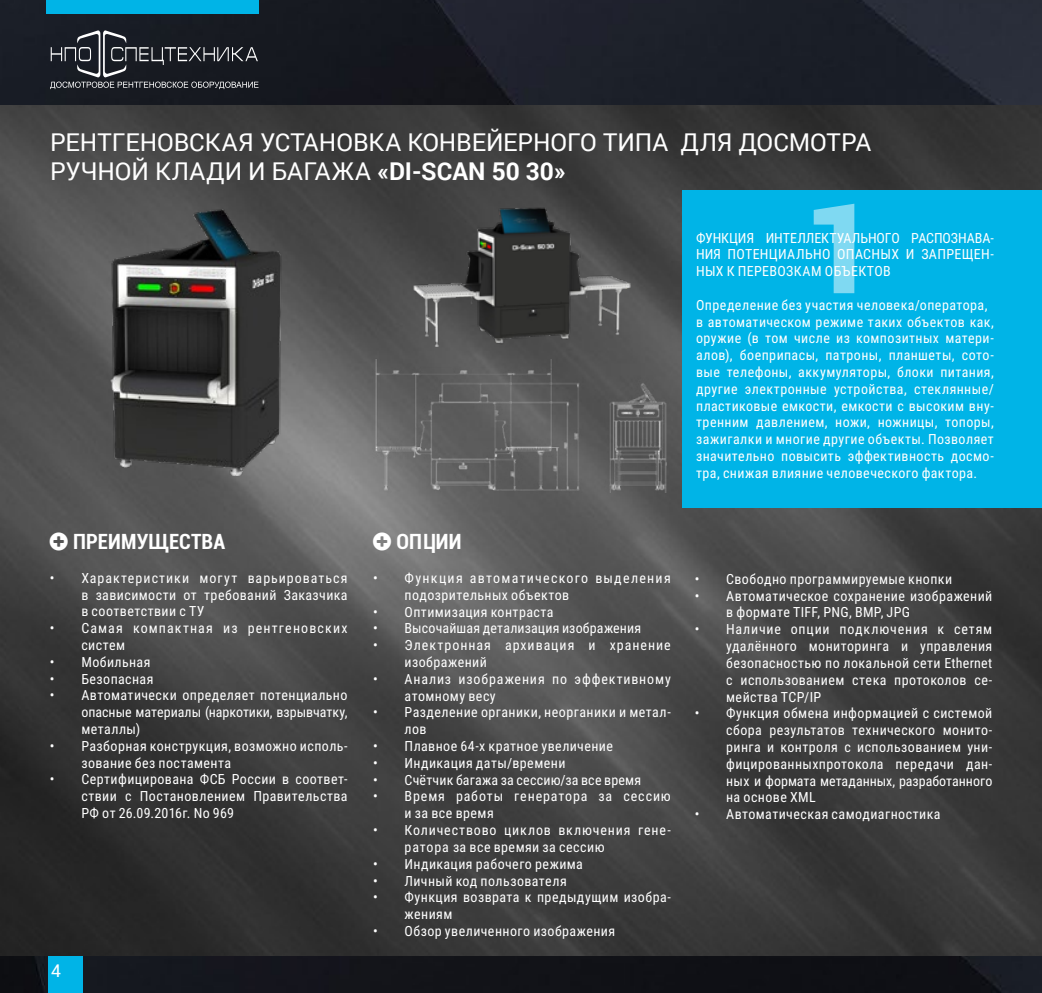
<style>
.page{position:relative;width:1042px;height:993px;background:#fff}
.page>*{position:absolute;margin:0;border:0;box-sizing:border-box;transform-origin:0 0}
.t1{font:900 125.65px "Roboto";color:#fff}
.t2{font:24.5px/29.4px "Roboto";color:#fff}
.t3{font:700 condensed 21px "Roboto";letter-spacing:.01em;color:#fff}
.t4{font:17.5px "Roboto";color:#fff}
.t5{font:14px/16.8px "Roboto Condensed";letter-spacing:.03em;color:#fff;text-align:justify}
.t6{font:14px/16.8px "Roboto Condensed";letter-spacing:.06em;color:#fff}
.t7{font:14px/16.8px "Roboto Condensed";letter-spacing:.085em;color:#fff}
.t8{font:14px/16.8px "Roboto Condensed";letter-spacing:.07em;color:#fff}
.t9{font:14px/16.8px "Roboto Condensed";letter-spacing:.08em;color:#fff}
.t10{font:14px "Roboto Condensed";letter-spacing:.01em;color:#fff}
.s1{font-weight:700}
</style>
<div class="page">
<img style="left:0;top:105px;width:1042px;height:850px">
<img style="left:0;top:0;width:1042px;height:105px">
<img style="left:0;top:955px;width:1042px;height:37px">
<div style="left:46px;top:0;width:212px;height:14px;background:#00b4e7"></div>
<svg style="left:50px;top:30px;width:208px;height:59px;background:#33363c"></svg>
<div style="left:49px;top:955px;width:34px;height:37px;background:#00b4e7"></div>
<div style="left:682px;top:190px;width:360px;height:317px;background:#00b4e7"></div>
<img style="left:373px;top:359px;width:298px;height:133px">
<img style="left:97px;top:206px;width:201px;height:269px">
<img style="left:413px;top:206px;width:218px;height:140px">
<svg style="left:50px;top:532px;width:18px;height:18px"></svg>
<svg style="left:373px;top:532px;width:18px;height:18px"></svg>
<h2 class="t2" style="left:50px;top:126px;width:822px">РЕНТГЕНОВСКАЯ УСТАНОВКА КОНВЕЙЕРНОГО ТИПА ДЛЯ ДОСМОТРА<br>РУЧНОЙ КЛАДИ И БАГАЖА <span class="s1">«DI-SCAN 50 30»</span></h2>
<h3 class="t3" style="left:73px;top:526px;width:153px">ПРЕИМУЩЕСТВА</h3>
<p class="t5" style="left:81px;top:568px;width:268px;text-indent:-31px">• Характеристики могут варьироваться в зависимости от требований Заказчика в соответствии с ТУ</p>
<p class="t9" style="left:81px;top:619px;width:268px;text-indent:-31px">• Самая компактная из рентгеновских систем</p>
<p class="t5" style="left:50px;top:652px;width:102px">• Мобильная</p>
<p class="t5" style="left:50px;top:669px;width:105px">• Безопасная</p>
<p class="t5" style="left:81px;top:686px;width:268px;text-indent:-31px">• Автоматически определяет потенциально опасные материалы (наркотики, взрывчатку, металлы)</p>
<p class="t5" style="left:81px;top:736px;width:268px;text-indent:-31px">• Разборная конструкция, возможно исполь&shy;зование без постамента</p>
<p class="t5" style="left:81px;top:770px;width:268px;text-indent:-31px">• Cертифицирована ФСБ России в соответ&shy;ствии с Постановлением Правительства РФ от 26.09.2016г. No 969</p>
<p class="t4" style="left:51px;top:958px;width:11px">4</p>
<h3 class="t3" style="left:396px;top:527px;width:67px">ОПЦИИ</h3>
<p class="t7" style="left:405px;top:568px;width:268px;text-indent:-32px">• Функция автоматического выделения подозрительных объектов</p>
<p class="t5" style="left:373px;top:602px;width:182px">• Оптимизация контраста</p>
<p class="t10" style="left:373px;top:618px;width:270px">• Высочайшая детализация изображения</p>
<p class="t8" style="left:405px;top:636px;width:268px;text-indent:-32px">• Электронная архивация и хранение изображений</p>
<p class="t6" style="left:405px;top:669px;width:268px;text-indent:-32px">• Анализ изображения по эффективному атомному весу</p>
<p class="t5" style="left:405px;top:703px;width:268px;text-indent:-32px">• Разделение органики, неорганики и метал&shy;лов</p>
<p class="t5" style="left:373px;top:736px;width:241px">• Плавное 64-х кратное увеличение</p>
<p class="t5" style="left:373px;top:753px;width:194px">• Индикация даты/времени</p>
<p class="t5" style="left:373px;top:770px;width:270px">• Счётчик багажа за сессию/за все время</p>
<p class="t6" style="left:405px;top:787px;width:268px;text-indent:-32px">• Время работы генератора за сессию и за все время</p>
<p class="t6" style="left:405px;top:820px;width:268px;text-indent:-32px">• Количествово циклов включения гене&shy;ратора за все времяи за сессию</p>
<p class="t5" style="left:373px;top:854px;width:211px">• Индикация рабочего режима</p>
<p class="t5" style="left:373px;top:871px;width:195px">• Личный код пользователя</p>
<p class="t5" style="left:405px;top:888px;width:268px;text-indent:-32px">• Функция возврата к предыдущим изобра&shy;жениям</p>
<p class="t5" style="left:373px;top:921px;width:244px">• Обзор увеличенного изображения</p>
<h1 class="t1" style="left:805px;top:160px;width:74px">1</h1>
<p class="t5" style="left:696px;top:228px;width:299px">ФУНКЦИЯ ИНТЕЛЛЕКТУАЛЬНОГО РАСПОЗНАВА-НИЯ ПОТЕНЦИАЛЬНО ОПАСНЫХ И ЗАПРЕЩЕН-НЫХ К ПЕРЕВОЗКАМ ОБЪЕКТОВ</p>
<p class="t5" style="left:696px;top:296px;width:299px;text-align:left">Определение без участия человека/оператора, в автоматическом режиме таких объектов как, оружие (в том числе из композитных матери&shy;алов), боеприпасы, патроны, планшеты, сото&shy;вые телефоны, аккумуляторы, блоки питания, другие электронные устройства, стеклянные/ пластиковые емкости, емкости с высоким вну&shy;тренним давлением, ножи, ножницы, топоры, зажигалки и многие другие объекты. Позволяет значительно повысить эффективность досмо&shy;тра, снижая влияние человеческого фактора.</p>
<p class="t5" style="left:694px;top:569px;width:259px">• Свободно программируемые кнопки</p>
<p class="t5" style="left:726px;top:586px;width:268px;text-indent:-32px">• Автоматическое сохранение изображений в формате TIFF, PNG, BMP, JPG</p>
<p class="t5" style="left:726px;top:620px;width:268px;text-indent:-31px">• Наличие опции подключения к сетям удалённого мониторинга и управления безопасностью по локальной сети Ethernet с использованием стека протоколов се&shy;мейства ТСР/IР</p>
<p class="t5" style="left:726px;top:704px;width:268px;text-indent:-32px">• Функция обмена информацией с системой сбора результатов технического монито&shy;ринга и контроля с использованием уни&shy;фицированныхпротокола передачи дан&shy;ных и формата метаданных, разработанного на основе XML</p>
<p class="t5" style="left:694px;top:805px;width:247px">• Автоматическая самодиагностика</p>
</div>
